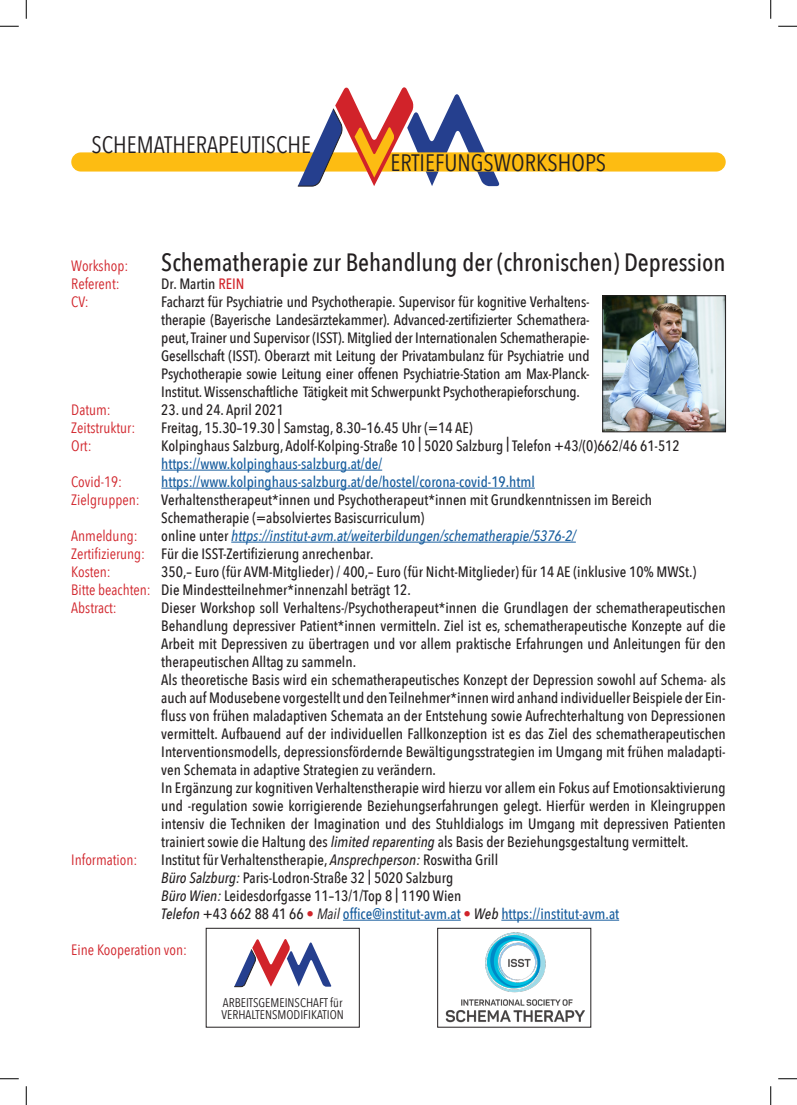
<style>
.page{position:relative;width:797px;height:1105px;background:#fff}
.page>*{position:absolute;margin:0;border:0;box-sizing:border-box;transform-origin:0 0}
.t1{font:500 25px "Avenir Next Condensed";color:#231f20}
.t2{font:23.75px "Avenir Next Condensed";color:#231f20}
.t3{font:500 15px/18px "Avenir Next Condensed";color:#231f20;text-align:justify}
.t4{font:500 15px "Avenir Next Condensed";color:#175d9e}
.t5{font:italic 500 15px/18px "Avenir Next Condensed";color:#175d9e}
.t6{font:15px "Avenir Next Condensed";color:#d1232a}
.t7{font:12.5px/12.5px "Avenir Next Condensed";color:#231f20}
.s1{color:#d1232a}
.s2{font-style:normal;color:#231f20}
.s3{font-weight:400;font-style:normal;color:#d1232a}
.s4{font-weight:400;color:#d1232a}
.s5{font-style:italic}
.s6{font-style:italic;color:#231f20}
.s7{color:#231f20}
.s8{font-weight:400;font-style:italic;color:#231f20}
</style>
<div class="page">
<hr style="left:161px;top:470px;width:221px;height:1px;background:#175d9e">
<hr style="left:161px;top:488px;width:374px;height:1px;background:#175d9e">
<hr style="left:231px;top:542px;width:345px;height:1px;background:#175d9e">
<hr style="left:343px;top:920px;width:118px;height:1px;background:#175d9e">
<hr style="left:501px;top:920px;width:118px;height:1px;background:#175d9e">
<div style="left:71px;top:152px;width:654px;height:20px;background:#fdbc12;border-radius:10px"></div>
<img style="left:445px;top:932px;width:140px;height:91px">
<div style="left:437px;top:928px;width:154px;height:99px;border:1px solid #231f20"></div>
<div style="left:206px;top:928px;width:153px;height:99px;border:1px solid #231f20"></div>
<svg style="left:234px;top:939px;width:97px;height:48px"></svg>
<svg style="left:298px;top:87px;width:201px;height:99px"></svg>
<img style="left:604px;top:298px;width:119px;height:132px">
<div style="left:602px;top:296px;width:123px;height:136px;border:1px solid #231f20"></div>
<svg style="left:0;top:25px;width:19px;height:2px"></svg>
<svg style="left:778px;top:25px;width:19px;height:2px"></svg>
<svg style="left:0;top:1078px;width:19px;height:1px"></svg>
<svg style="left:778px;top:1078px;width:19px;height:1px"></svg>
<svg style="left:25px;top:0;width:2px;height:19px"></svg>
<svg style="left:25px;top:1086px;width:2px;height:19px"></svg>
<svg style="left:770px;top:0;width:1px;height:19px"></svg>
<svg style="left:770px;top:1086px;width:1px;height:19px"></svg>
<p class="t2" style="left:91px;top:125px;width:221px">SCHEMATHERAPEUTISCHE</p>
<p class="t2" style="left:390px;top:142px;width:217px">ERTIEFUNGSWORKSHOPS</p>
<p class="t6" style="left:71px;top:253px;width:58px">Workshop:</p>
<p class="t1" style="left:161px;top:247px;width:566px">Schematherapie zur Behandlung der (chronischen) Depression</p>
<p class="t6" style="left:71px;top:271px;width:50px">Referent:</p>
<p class="t3" style="left:161px;top:275px;width:85px">Dr. Martin <span class="s1">REIN</span></p>
<p class="t6" style="left:71px;top:289px;width:19px">CV:</p>
<p class="t3" style="left:161px;top:293px;width:430px">Facharzt für Psychiatrie und Psychotherapie. Supervisor für kognitive Verhaltens&shy;therapie (Bayerische Landesärztekammer). Advanced-zertifizierter Schemathera&shy;peut, Trainer und Supervisor (ISST). Mitglied der Internationalen Schematherapie-Gesellschaft (ISST). Oberarzt mit Leitung der Privatambulanz für Psychiatrie und Psychotherapie sowie Leitung einer offenen Psychiatrie-Station am Max-Planck-Institut. Wissenschaftliche Tätigkeit mit Schwerpunkt Psychotherapieforschung.</p>
<p class="t6" style="left:71px;top:397px;width:41px">Datum:</p>
<p class="t3" style="left:161px;top:401px;width:124px">23. und 24. April 2021</p>
<p class="t6" style="left:71px;top:415px;width:65px">Zeitstruktur:</p>
<p class="t3" style="left:161px;top:419px;width:313px">Freitag, 15.30–19.30 | Samstag, 8.30–16.45 Uhr (=14 AE)</p>
<p class="t6" style="left:71px;top:433px;width:22px">Ort:</p>
<p class="t3" style="left:161px;top:437px;width:520px">Kolpinghaus Salzburg, Adolf-Kolping-Straße 10 | 5020 Salzburg | Telefon +43/(0)662/46 61-512</p>
<p class="t4" style="left:161px;top:455px;width:222px">https://www.kolpinghaus-salzburg.at/de/</p>
<p class="t6" style="left:71px;top:469px;width:52px">Covid-19:</p>
<p class="t4" style="left:161px;top:473px;width:375px">https://www.kolpinghaus-salzburg.at/de/hostel/corona-covid-19.html</p>
<p class="t6" style="left:71px;top:487px;width:70px">Zielgruppen:</p>
<p class="t3" style="left:161px;top:491px;width:492px">Verhaltenstherapeut*innen und Psychotherapeut*innen mit Grundkenntnissen im Bereich</p>
<p class="t3" style="left:161px;top:509px;width:264px">Schematherapie (=absolviertes Basiscurriculum)</p>
<p class="t6" style="left:71px;top:523px;width:68px">Anmeldung:</p>
<p class="t5" style="left:71px;top:527px;width:506px;text-indent:90px"><span class="s2">online unter</span> https://institut-avm.at/weiterbildungen/schematherapie/5376-2/<br><span class="s3">Zertifizierung:</span> <span class="s2">Für die ISST-Zertifizierung anrechenbar.</span></p>
<p class="t6" style="left:71px;top:559px;width:41px">Kosten:</p>
<p class="t3" style="left:161px;top:563px;width:536px">350,– Euro (für AVM-Mitglieder) / 400,– Euro (für Nicht-Mitglieder) für 14 AE (inklusive 10% MWSt.)</p>
<p class="t3" style="left:71px;top:581px;width:341px"><span class="s4">Bitte beachten:</span> Die Mindestteilnehmer*innenzahl beträgt 12.</p>
<p class="t6" style="left:71px;top:595px;width:47px">Abstract:</p>
<p class="t3" style="left:161px;top:599px;width:566px">Dieser Workshop soll Verhaltens-/Psychotherapeut*innen die Grundlagen der schematherapeutischen Behandlung depressiver Patient*innen vermitteln. Ziel ist es, schematherapeutische Konzepte auf die Arbeit mit Depressiven zu übertragen und vor allem praktische Erfahrungen und Anleitungen für den therapeutischen Alltag zu sammeln.</p>
<p class="t3" style="left:161px;top:671px;width:566px">Als theoretische Basis wird ein schematherapeutisches Konzept der Depression sowohl auf Schema- als auch auf Modusebene vorgestellt und den Teilnehmer*innen wird anhand individueller Beispiele der Ein&shy;fluss von frühen maladaptiven Schemata an der Entstehung sowie Aufrechterhaltung von Depressionen vermittelt. Aufbauend auf der individuellen Fallkonzeption ist es das Ziel des schematherapeutischen Interventionsmodells, depressionsfördernde Bewältigungsstrategien im Umgang mit frühen maladapti&shy;ven Schemata in adaptive Strategien zu verändern.</p>
<p class="t3" style="left:161px;top:779px;width:566px">In Ergänzung zur kognitiven Verhaltenstherapie wird hierzu vor allem ein Fokus auf Emotionsaktivierung und -regulation sowie korrigierende Beziehungserfahrungen gelegt. Hierfür werden in Kleingruppen intensiv die Techniken der Imagination und des Stuhldialogs im Umgang mit depressiven Patienten trainiert sowie die Haltung des <span class="s5">limited reparenting</span> als Basis der Beziehungsgestaltung vermittelt.</p>
<p class="t6" style="left:71px;top:847px;width:68px">Information:</p>
<p class="t3" style="left:161px;top:851px;width:338px">Institut für Verhaltenstherapie, <span class="s5">Ansprechperson:</span> Roswitha Grill</p>
<p class="t3" style="left:161px;top:869px;width:293px"><span class="s5">Büro Salzburg:</span> Paris-Lodron-Straße 32 | 5020 Salzburg</p>
<p class="t3" style="left:161px;top:887px;width:301px"><span class="s5">Büro Wien:</span> Leidesdorfgasse 11–13/1/Top 8 | 1190 Wien</p>
<p class="t4" style="left:161px;top:905px;width:459px"><span class="s6">Telefon</span> <span class="s7">+43 662 88 41 66</span> <span class="s1">•</span> <span class="s8">Mail</span> office@institut-avm.at <span class="s1">•</span> <span class="s6">Web</span> https://institut-avm.at</p>
<p class="t6" style="left:71px;top:937px;width:117px">Eine Kooperation von:</p>
<p class="t7" style="left:221px;top:995px;width:124px">ARBEITSGEMEINSCHAFT für<br>VERHALTENSMODIFIKATION</p>
</div>
